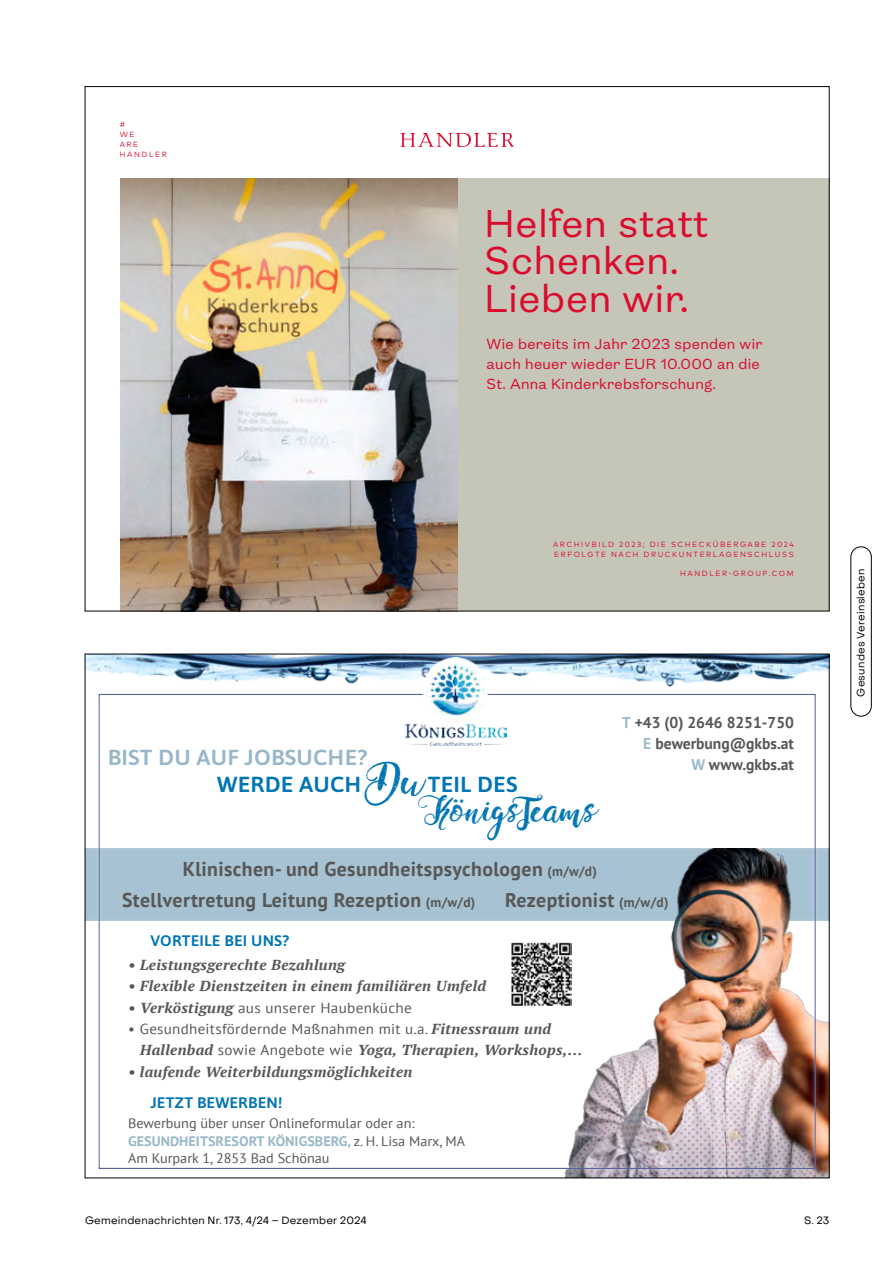
<style>
.page{position:relative;width:893px;height:1263px;background:#fff}
.page>*{position:absolute;margin:0;border:0;box-sizing:border-box;transform-origin:0 0}
.t1{font:italic 43.5px "Perfume Classic";color:#0075b3;scale:1.06 1}
.t2{font:40.05px/37.5px "Grotex";letter-spacing:.02em;color:#db0b2d}
.t3{font:italic 34.8px "Perfume Classic";color:#0075b3;scale:1.06 1}
.t4{font:600 21.75px "Asap";letter-spacing:.01em;color:#98b8ca;scale:1.05 1}
.t5{font:600 21.75px "Asap";letter-spacing:.01em;color:#0075b3;scale:1.05 1}
.t6{font:700 19.95px/31.5px "PT Sans";letter-spacing:.02em;color:#575756}
.t7{font:700 15.75px/20.9px "PT Sans";color:#575756;text-align:right}
.t8{font:600 15.3px "Asap";letter-spacing:.01em;color:#0075b3;scale:1.04 1}
.t9{font:15px/20px "Grotex";letter-spacing:.02em;color:#db0b2d}
.t10{font:italic 700 14.55px "PT Serif";letter-spacing:.02em;color:#575756;scale:1.05 1}
.t11{font:14.55px "PT Sans";letter-spacing:.02em;color:#575756;scale:1.04 1}
.t12{font:14.55px "PT Sans";letter-spacing:.02em;color:#575756;scale:1.05 1}
.t13{font:13.8px/18.1px "PT Sans";color:#575756;scale:1.04 1}
.t14{font:10.5px "PP Object Sans";letter-spacing:.02em;color:#000}
.t15{font:7.5px/9.8px "Mark OT";letter-spacing:.205em;color:#db0b2d}
.s1{font-family:"Asap";font-weight:600;color:#98b8ca}
.s2{font-size:13.65px}
.s3{font-family:"PT Serif";font-weight:700;font-style:italic}
.s4{font-family:"PT Sans";font-weight:400;font-style:normal}
.s5{font-weight:700;color:#98b8ca}
</style>
<div class="page">
<div style="left:850px;top:546px;width:22px;height:170px;border:1px solid #000;border-radius:10px"></div>
<img style="left:87px;top:656px;width:741px;height:31px">
<img style="left:564px;top:848px;width:264px;height:328px">
<div style="left:98px;top:693px;width:721px;height:480px;background:#fff;opacity:.32"></div>
<img style="left:406px;top:658px;width:100px;height:88px">
<div style="left:145px;top:929px;width:149px;height:22px;background:#fff"></div>
<div style="left:457px;top:179px;width:372px;height:432px;background:#c5c5b8"></div>
<img style="left:120px;top:179px;width:337px;height:430px">
<svg style="left:400px;top:133px;width:114px;height:14px"></svg>
<p class="t15" style="left:120px;top:120px;width:49px">#<br>WE<br>ARE<br>HANDLER</p>
<h2 class="t2" style="left:485px;top:201px;width:225px">Helfen statt<br>Schenken.<br>Lieben wir.</h2>
<p class="t9" style="left:487px;top:332px;width:277px">Wie bereits im Jahr 2023 spenden wir auch heuer wieder EUR 10.000 an die<br>St. Anna Kinderkrebsforschung.</p>
<p class="t15" style="left:553px;top:540px;width:242px">ARCHIVBILD 2023; DIE SCHECKÜBERGABE 2024<br>ERFOLGTE NACH DRUCKUNTERLAGENSCHLUSS</p>
<p class="t15" style="left:680px;top:568px;width:115px">HANDLER-GROUP.COM</p>
<h3 class="t4" style="left:108px;top:742px;width:249px">BIST DU AUF JOBSUCHE?</h3>
<h1 class="t1" style="left:365px;top:754px;width:56px">Du</h1>
<h3 class="t5" style="left:217px;top:769px;width:139px">WERDE AUCH</h3>
<h3 class="t5" style="left:428px;top:769px;width:87px">TEIL DES</h3>
<h3 class="t3" style="left:419px;top:789px;width:169px">KönigsTeams</h3>
<p class="t7" style="left:622px;top:712px;width:174px"><span class="s1">T</span> +43 (0) 2646 8251-750<br><span class="s1">E</span> bewerbung@gkbs.at<br><span class="s1">W</span> www.gkbs.at</p>
<h3 class="t6" style="left:122px;top:852px;width:476px;text-indent:61px">Klinischen- und Gesundheitspsychologen <span class="s2">(m/w/d)<br></span>Stellvertretung Leitung Rezeption <span class="s2">(m/w/d)</span></h3>
<h3 class="t6" style="left:505px;top:884px;width:165px">Rezeptionist <span class="s2">(m/w/d)</span></h3>
<p class="t8" style="left:150px;top:929px;width:135px">VORTEILE BEI UNS?</p>
<p class="t10" style="left:128px;top:955px;width:208px">• Leistungsgerechte Bezahlung</p>
<p class="t10" style="left:128px;top:976px;width:343px">• Flexible Dienstzeiten in einem familiären Umfeld</p>
<p class="t12" style="left:128px;top:998px;width:272px"><span class="s3">• Verköstigung</span> aus unserer Haubenküche</p>
<p class="t11" style="left:128px;top:1019px;width:408px">• Gesundheitsfördernde Maßnahmen mit u.a. <span class="s3">Fitnessraum und</span></p>
<p class="t10" style="left:140px;top:1040px;width:423px">Hallenbad <span class="s4">sowie Angebote wie</span> Yoga, Therapien, Workshops,...</p>
<p class="t10" style="left:128px;top:1062px;width:272px">• laufende Weiterbildungsmöglichkeiten</p>
<p class="t8" style="left:150px;top:1092px;width:129px">JETZT BEWERBEN!</p>
<p class="t13" style="left:128px;top:1114px;width:326px">Bewerbung über unser Onlineformular oder an:<br><span class="s5">GESUNDHEITSRESORT KÖNIGSBERG,</span> z. H. Lisa Marx, MA</p>
<p class="t13" style="left:128px;top:1149px;width:195px">Am Kurpark 1, 2853 Bad Schönau</p>
<p class="t14" style="left:85px;top:1214px;width:283px">Gemeindenachrichten Nr. 173, 4/24 – Dezember 2024</p>
<p class="t14" style="left:804px;top:1214px;width:27px">S. 23</p>
<p class="t14" style="left:854px;top:697px;width:130px;rotate:-90deg">Gesundes Vereinsleben</p>
</div>
